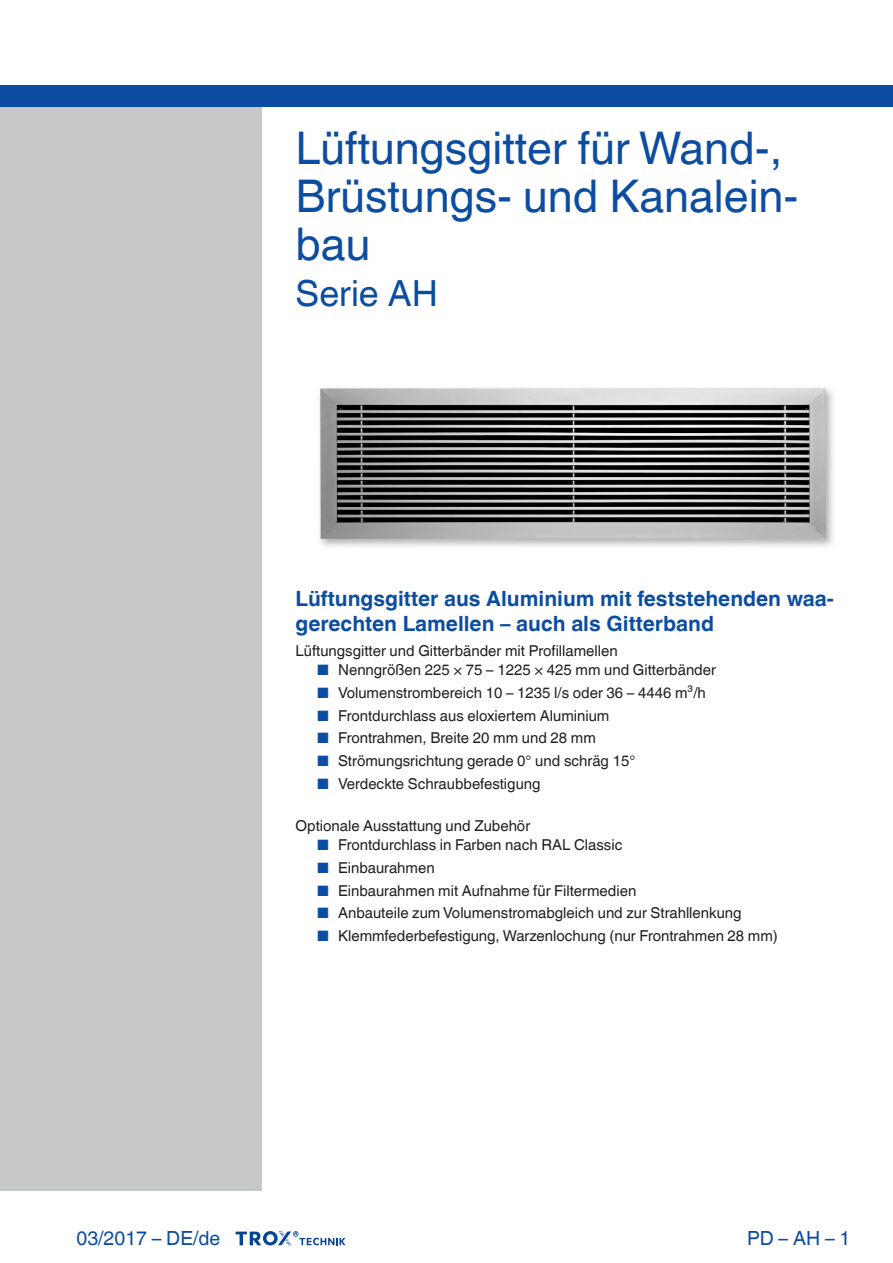
<style>
.page{position:relative;width:893px;height:1263px;background:#fff}
.page>*{position:absolute;margin:0;border:0;box-sizing:border-box;transform-origin:0 0}
.leaflet_head1{font:45px/48px "TROX Helvetica";color:#0d4da1}
.Standard_oben_links{font:36px "TROX Helvetica";color:#0d4da1}
.leaflet_intro_descr{font:700 21px/25.5px "TROX Helvetica";color:#0d4da1}
.country{font:19.5px "TROX Helvetica";color:#0d4da1}
.pagina_li-re{font:19.5px "TROX Helvetica";color:#0d4da1}
.leaflet_intro_descr-2{font:15px "TROX Helvetica";color:#231f20}
.s1{color:#0d4da1}
</style>
<div class="page">
<div style="left:0;top:106px;width:261px;height:1084px;background:#c7c8ca"></div>
<div style="left:0;top:85px;width:893px;height:21px;background:#0d4da1"></div>
<svg style="left:236px;top:1231px;width:110px;height:15px"></svg>
<img style="left:319px;top:388px;width:514px;height:159px">
<p class="leaflet_head1" style="left:296px;top:125px;width:500px">Lüftungsgitter für Wand-,<br>Brüstungs- und Kanalein&shy;bau</p>
<p class="Standard_oben_links" style="left:296px;top:272px;width:144px">Serie AH</p>
<p class="leaflet_intro_descr" style="left:296px;top:586px;width:540px">Lüftungsgitter aus Aluminium mit feststehenden waa&shy;gerechten Lamellen – auch als Gitterband</p>
<p class="leaflet_intro_descr-2" style="left:296px;top:642px;width:324px">Lüftungsgitter und Gitterbänder mit Profillamellen</p>
<p class="leaflet_intro_descr-2" style="left:317px;top:661px;width:401px"><span class="s1">■</span> Nenngrößen 225 × 75 – 1225 × 425 mm und Gitterbänder</p>
<p class="leaflet_intro_descr-2" style="left:317px;top:684px;width:390px"><span class="s1">■</span> Volumenstrombereich 10 – 1235 l/s oder 36 – 4446 m³/h</p>
<p class="leaflet_intro_descr-2" style="left:317px;top:707px;width:294px"><span class="s1">■</span> Frontdurchlass aus eloxiertem Aluminium</p>
<p class="leaflet_intro_descr-2" style="left:317px;top:729px;width:280px"><span class="s1">■</span> Frontrahmen, Breite 20 mm und 28 mm</p>
<p class="leaflet_intro_descr-2" style="left:317px;top:752px;width:320px"><span class="s1">■</span> Strömungsrichtung gerade 0° und schräg 15°</p>
<p class="leaflet_intro_descr-2" style="left:317px;top:775px;width:225px"><span class="s1">■</span> Verdeckte Schraubbefestigung</p>
<p class="leaflet_intro_descr-2" style="left:296px;top:817px;width:236px">Optionale Ausstattung und Zubehör</p>
<p class="leaflet_intro_descr-2" style="left:317px;top:836px;width:307px"><span class="s1">■</span> Frontdurchlass in Farben nach RAL Classic</p>
<p class="leaflet_intro_descr-2" style="left:317px;top:859px;width:119px"><span class="s1">■</span> Einbaurahmen</p>
<p class="leaflet_intro_descr-2" style="left:317px;top:882px;width:321px"><span class="s1">■</span> Einbaurahmen mit Aufnahme für Filtermedien</p>
<p class="leaflet_intro_descr-2" style="left:317px;top:904px;width:426px"><span class="s1">■</span> Anbauteile zum Volumenstromabgleich und zur Strahllenkung</p>
<p class="leaflet_intro_descr-2" style="left:317px;top:927px;width:463px"><span class="s1">■</span> Klemmfederbefestigung, Warzenlochung (nur Frontrahmen 28 mm)</p>
<p class="country" style="left:77px;top:1227px;width:145px">03/2017 – DE/de</p>
<p class="pagina_li-re" style="left:747px;top:1227px;width:105px">PD – AH – 1</p>
</div>
